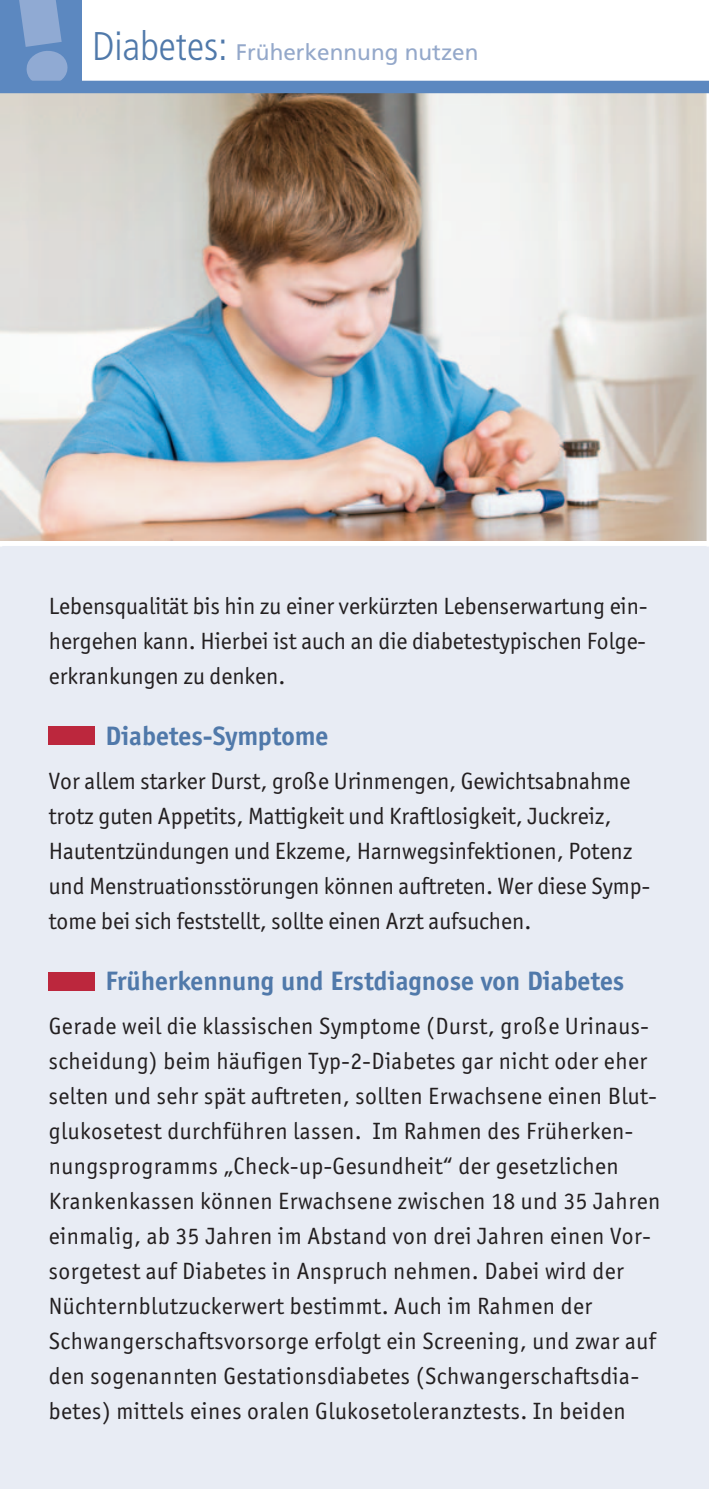
<style>
.page{position:relative;width:709px;height:1489px;background:#fff}
.page>*{position:absolute;margin:0;border:0;box-sizing:border-box;transform-origin:0 0}
.t1{font:700 27.5px "Officina Sans";color:#5079aa}
.t2{font:23.75px/35px "Officina Sans";letter-spacing:.02em;color:#231f20;text-align:justify}
.t3{font:23.75px/35px "Officina Sans";color:#231f20}
.t4{font:22.5px "Frutiger";color:#94a8ca}
.s1{font-weight:300;font-stretch:condensed;font-size:40px;color:#5079aa}
</style>
<div class="page">
<div style="left:0;top:89px;width:709px;height:1399px;background:#e8ecf4"></div>
<div style="left:49px;top:971px;width:46px;height:19px;background:#bc273d"></div>
<div style="left:49px;top:726px;width:46px;height:18px;background:#bc273d"></div>
<div style="left:0;top:0;width:81px;height:84px;background:#5c88c0"></div>
<hr style="left:708px;top:0;width:1px;height:84px;background:#5c88c0">
<img style="left:0;top:93px;width:706px;height:448px">
<hr style="left:706px;top:90px;width:3px;height:456px;background:#fff">
<div style="left:0;top:541px;width:709px;height:5px;background:#fff"></div>
<div style="left:0;top:81px;width:709px;height:12px;background:#5c88c0"></div>
<p class="t4" style="left:92px;top:44px;width:388px"><span class="s1">Diabetes:</span> Früherkennung nutzen</p>
<p class="t2" style="left:49px;top:590px;width:600px">Lebensqualität bis hin zu einer verkürzten Lebenserwartung ein&shy;hergehen kann. Hierbei ist auch an die diabetestypischen Folge&shy;erkrankungen zu denken.</p>
<p class="t1" style="left:105px;top:725px;width:224px">Diabetes-Symptome</p>
<p class="t3" style="left:49px;top:765px;width:602px">Vor allem starker Durst, große Urinmengen, Gewichtsabnahme trotz guten Appetits, Mattigkeit und Kraftlosigkeit, Juckreiz, Hautentzündungen und Ekzeme, Harnwegsinfektionen, Potenz und Menstruationsstörungen können auftreten. Wer diese Symp&shy;tome bei sich feststellt, sollte einen Arzt aufsuchen.</p>
<p class="t1" style="left:105px;top:970px;width:520px">Früherkennung und Erstdiagnose von Diabetes</p>
<p class="t2" style="left:49px;top:1010px;width:613px;text-align:left">Gerade weil die klassischen Symptome (Durst, große Urinaus&shy;scheidung) beim häufigen Typ-2-Diabetes gar nicht oder eher selten und sehr spät auftreten, sollten Erwachsene einen Blut&shy;glukosetest durchführen lassen. Im Rahmen des Früherken&shy;nungsprogramms „Check-up-Gesundheit“ der gesetzlichen Krankenkassen können Erwachsene zwischen 18 und 35 Jahren einmalig, ab 35 Jahren im Abstand von drei Jahren einen Vor&shy;sorgetest auf Diabetes in Anspruch nehmen. Dabei wird der Nüchternblutzuckerwert bestimmt. Auch im Rahmen der Schwangerschaftsvorsorge erfolgt ein Screening, und zwar auf den sogenannten Gestationsdiabetes (Schwangerschaftsdia&shy;betes) mittels eines oralen Glukosetoleranztests. In beiden</p>
</div>
